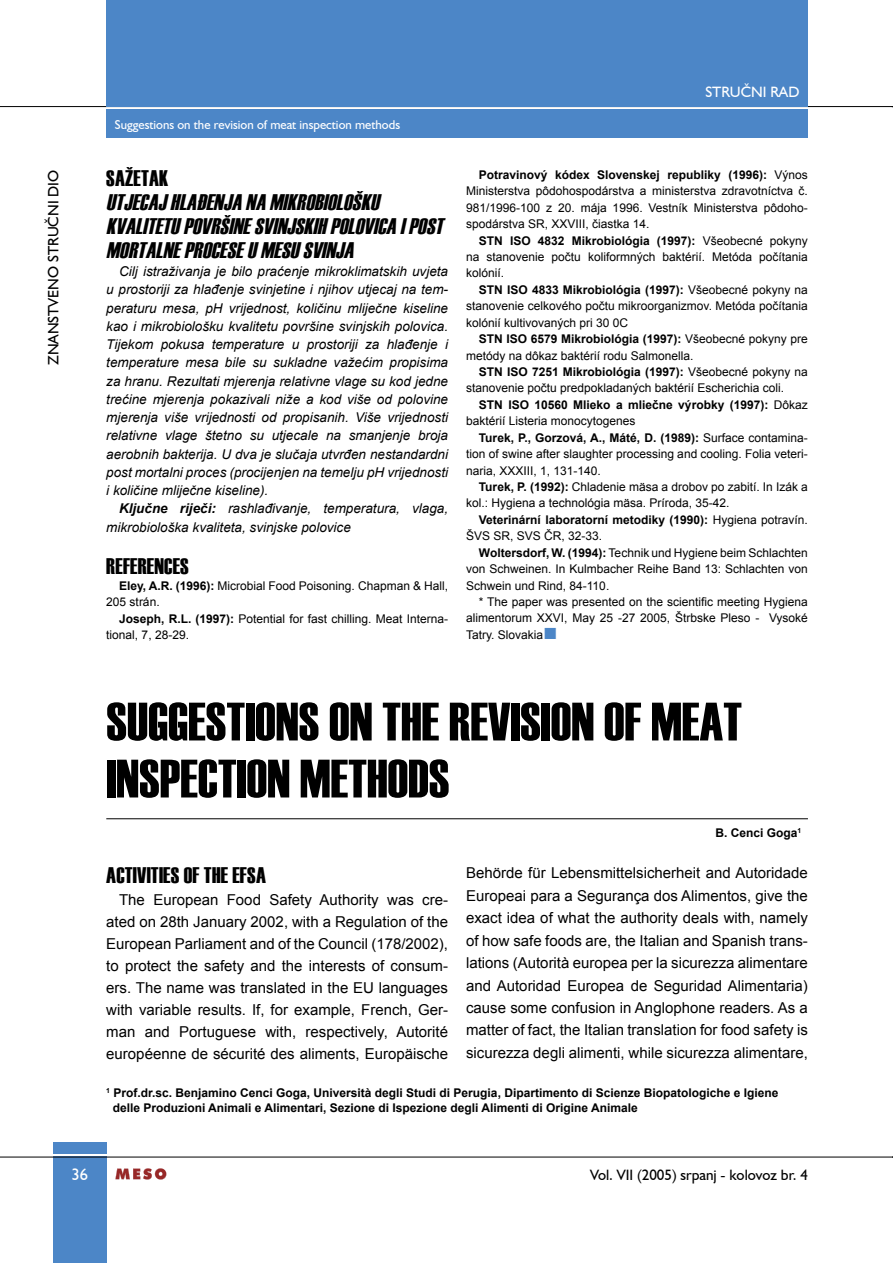
<style>
.page{position:relative;width:893px;height:1263px;background:#fff}
.page>*{position:absolute;margin:0;border:0;box-sizing:border-box;transform-origin:0 0}
.naslov_glavni{font:54px/57px "Haettenschweiler";color:#000}
.naslov_u_tekstu{font:italic 22.5px/24px "Haettenschweiler";color:#000}
.naslov_u_tekstu-2{font:22.5px "Haettenschweiler";letter-spacing:.01em;color:#000}
.t1{font:16.5px "Humanist 521 BT";color:#fff}
.tekst{font:15px/22.4px "Arial";color:#000;text-align:justify}
.t2{font:15px "Humanist 521 BT";color:#000}
.tekst-2{font:15px "Humanist 521 BT";color:#fff}
.sazetak{font:italic 13.5px/18.3px "Arial";color:#000;text-align:justify}
.tekst-3{font:12.75px "Humanist 521 BT";color:#fff}
.literatura{font:12px/16.5px "Arial";color:#000;text-align:justify}
.autor_fusnota{font:700 12px/14.4px "Arial";color:#000}
.literatura-2{font:700 12px/16.5px "Arial";color:#000}
.s1{font-weight:700}
.s2{font-weight:400}
.s3{font-size:24px;color:#4c86c7}
</style>
<div class="page">
<svg style="left:115px;top:1168px;width:51px;height:11px"></svg>
<div style="left:53px;top:1157px;width:53px;height:106px;background:#4c86c7"></div>
<hr style="left:0;top:1157px;width:893px;height:1px;background:#000">
<div style="left:53px;top:1143px;width:53px;height:11px;background:#4c86c7"></div>
<hr style="left:0;top:106px;width:893px;height:1px;background:#000">
<div style="left:106px;top:0;width:702px;height:107px;background:#4c86c7"></div>
<div style="left:106px;top:110px;width:702px;height:28px;background:#4c86c7"></div>
<hr style="left:106px;top:818px;width:702px;height:1px;background:#000">
<p class="t2" style="left:44px;top:365px;width:196px;rotate:-90deg">ZNANSTVENO STRUČNI DIO</p>
<p class="tekst-3" style="left:115px;top:116px;width:287px">Suggestions on the revision of meat inspection methods</p>
<p class="naslov_u_tekstu-2" style="left:106px;top:163px;width:64px">SAŽETAK</p>
<p class="naslov_u_tekstu" style="left:106px;top:190px;width:344px">UTJECAJHLAĐENJANAMIKROBIOLOŠKU<br>KVALITETUPOVRŠINESVINJSKIHPOLOVICAIPOST<br>MORTALNEPROCESEUMESUSVINJA</p>
<p class="sazetak" style="left:106px;top:262px;width:343px;text-indent:13px">Cilj istraživanja je bilo praćenje mikroklimatskih uvjeta u prostoriji za hlađenje svinjetine i njihov utjecaj na tem&shy;peraturu mesa, pH vrijednost, količinu mliječne kiseline kao i mikrobiološku kvalitetu površine svinjskih polovica.<br>Tijekom pokusa temperature u prostoriji za hlađenje i temperature mesa bile su sukladne važećim propisima za hranu. Rezultati mjerenja relativne vlage su kod jedne trećine mjerenja pokazivali niže a kod više od polovine mjerenja više vrijednosti od propisanih. Više vrijednosti relativne vlage štetno su utjecale na smanjenje broja aerobnih bakterija. U dva je slučaja utvrđen nestandardni post mortalni proces (procijenjen na temelju pH vrijednosti i količine mliječne kiseline).</p>
<p class="sazetak" style="left:106px;top:500px;width:343px;text-indent:13px"><span class="s1">Ključne riječi:</span> rashlađivanje, temperatura, vlaga, mikrobiološka kvaliteta, svinjske polovice</p>
<p class="naslov_u_tekstu-2" style="left:106px;top:551px;width:84px">REFERENCES</p>
<p class="literatura" style="left:106px;top:578px;width:343px;text-indent:13px"><span class="s1">Eley, A.R. (1996):</span> Microbial Food Poisoning. Chapman &amp; Hall,<br>205 strán.</p>
<p class="literatura" style="left:106px;top:610px;width:343px;text-indent:13px"><span class="s1">Joseph, R.L. (1997):</span> Potential for fast chilling. Meat Interna&shy;tional, 7, 28-29.</p>
<p class="tekst-2" style="left:705px;top:83px;width:96px">STRUČNI RAD</p>
<p class="literatura" style="left:466px;top:166px;width:343px;text-indent:13px"><span class="s1">Potravinový kódex Slovenskej republiky (1996):</span> Výnos Ministerstva pôdohospodárstva a ministerstva zdravotníctva č.<br>981/1996-100 z 20. mája 1996. Vestník Ministerstva pôdoho&shy;spodárstva SR, XXVIII, čiastka 14.</p>
<p class="literatura" style="left:466px;top:232px;width:343px;text-indent:13px"><span class="s1">STN ISO 4832 Mikrobiológia (1997):</span> Všeobecné pokyny na stanovenie počtu koliformných baktérií. Metóda počítania kolónií.</p>
<p class="literatura" style="left:466px;top:281px;width:343px;text-indent:13px"><span class="s1">STN ISO 4833 Mikrobiológia (1997):</span> Všeobecné pokyny na stanovenie celkového počtu mikroorganizmov. Metóda počítania kolónií kultivovaných pri 30 0C</p>
<p class="literatura" style="left:466px;top:331px;width:343px;text-indent:13px"><span class="s1">STN ISO 6579 Mikrobiológia (1997):</span> Všeobecné pokyny pre metódy na dôkaz baktérií rodu Salmonella.</p>
<p class="literatura" style="left:466px;top:364px;width:343px;text-indent:13px"><span class="s1">STN ISO 7251 Mikrobiológia (1997):</span> Všeobecné pokyny na stanovenie počtu predpokladaných baktérií Escherichia coli.</p>
<p class="literatura-2" style="left:466px;top:397px;width:343px;text-indent:13px">STN ISO 10560 Mlieko a mliečne výrobky (1997): <span class="s2">Dôkaz baktérií Listeria monocytogenes</span></p>
<p class="literatura" style="left:466px;top:429px;width:343px;text-indent:13px"><span class="s1">Turek, P., Gorzová, A., Máté, D. (1989):</span> Surface contamina&shy;tion of swine after slaughter processing and cooling. Folia veteri&shy;naria, XXXIII, 1, 131-140.</p>
<p class="literatura" style="left:466px;top:479px;width:343px;text-indent:13px"><span class="s1">Turek, P. (1992):</span> Chladenie mäsa a drobov po zabití. In Izák a kol.: Hygiena a technológia mäsa. Príroda, 35-42.</p>
<p class="literatura-2" style="left:466px;top:512px;width:343px;text-indent:13px">Veterinární laboratorní metodiky (1990): <span class="s2">Hygiena potravín.<br>ŠVS SR, SVS ČR, 32-33.</span></p>
<p class="literatura" style="left:466px;top:544px;width:343px;text-indent:13px"><span class="s1">Woltersdorf, W. (1994):</span> Technik und Hygiene beim Schlachten von Schweinen. In Kulmbacher Reihe Band 13: Schlachten von Schwein und Rind, 84-110.</p>
<p class="literatura" style="left:466px;top:594px;width:343px;text-indent:13px">* The paper was presented on the scientific meeting Hygiena alimentorum XXVI, May 25 -27 2005, Štrbske Pleso - Vysoké Tatry. Slovakia<span class="s3">■</span></p>
<p class="naslov_glavni" style="left:106px;top:693px;width:637px">SUGGESTIONS ON THE REVISION OF MEAT<br>INSPECTION METHODS</p>
<p class="autor_fusnota" style="left:715px;top:826px;width:87px">B. Cenci Goga<sup>1</sup></p>
<p class="naslov_u_tekstu-2" style="left:106px;top:860px;width:161px">ACTIVITIES OF THE EFSA</p>
<p class="tekst" style="left:106px;top:889px;width:343px;line-height:21.9px;text-indent:13px">The European Food Safety Authority was cre&shy;ated on 28th January 2002, with a Regulation of the European Parliament and of the Council (178/2002), to protect the safety and the interests of consum&shy;ers. The name was translated in the EU languages with variable results. If, for example, French, Ger&shy;man and Portuguese with, respectively, Autorité européenne de sécurité des aliments, Europäische</p>
<p class="tekst" style="left:466px;top:862px;width:343px">Behörde für Lebensmittelsicherheit and Autoridade Europeai para a Segurança dos Alimentos, give the exact idea of what the authority deals with, namely of how safe foods are, the Italian and Spanish trans&shy;lations (Autorità europea per la sicurezza alimentare and Autoridad Europea de Seguridad Alimentaria) cause some confusion in Anglophone readers. As a matter of fact, the Italian translation for food safety is sicurezza degli alimenti, while sicurezza alimentare,</p>
<p class="autor_fusnota" style="left:113px;top:1086px;width:667px;text-indent:-6px"><sup>1</sup> Prof.dr.sc. Benjamino Cenci Goga, Università degli Studi di Perugia, Dipartimento di Scienze Biopatologiche e Igiene delle Produzioni Animali e Alimentari, Sezione di Ispezione degli Alimenti di Origine Animale</p>
<h3 class="t1" style="left:71px;top:1164px;width:18px">36</h3>
<p class="t2" style="left:590px;top:1165px;width:219px">Vol. VII (2005) srpanj - kolovoz br. 4</p>
</div>
